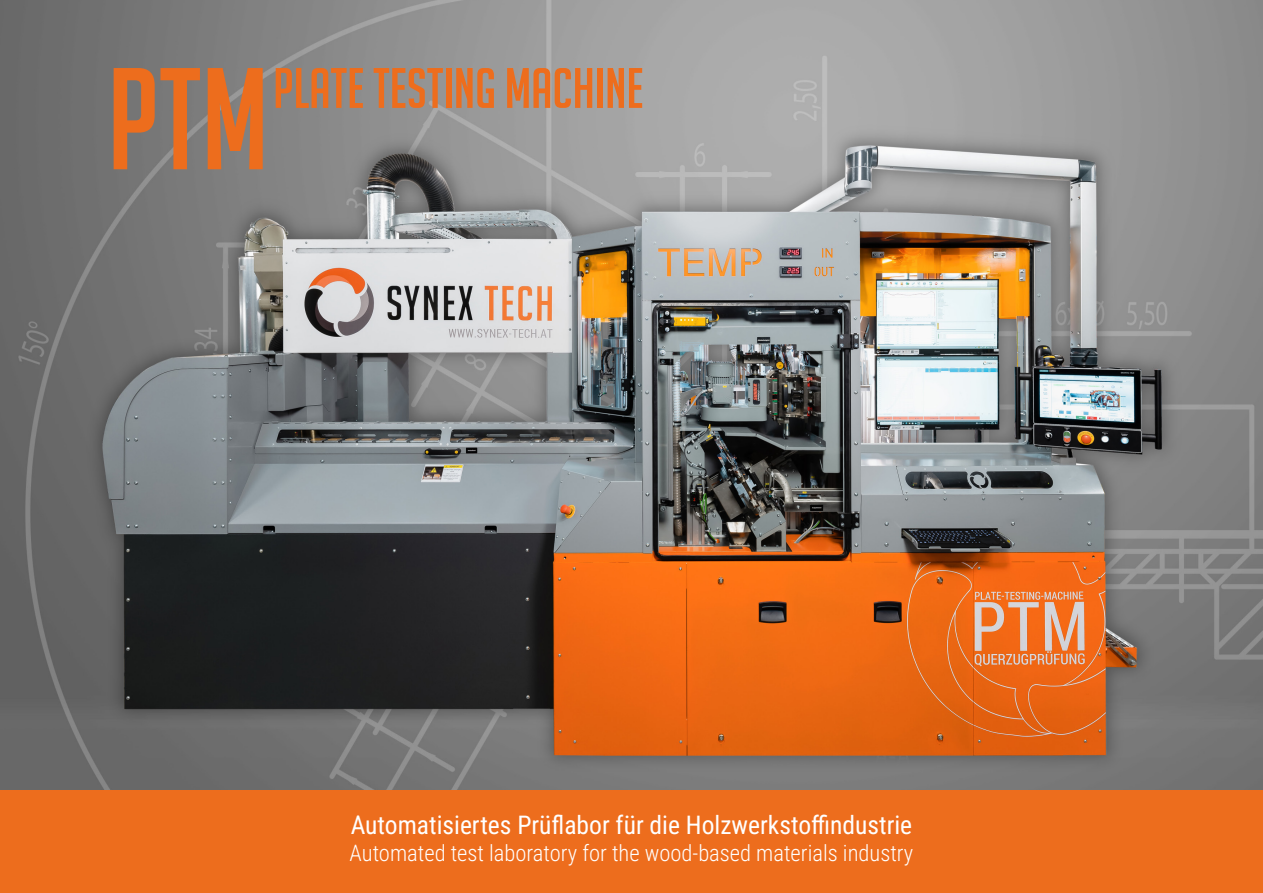
<style>
.page{position:relative;width:1263px;height:893px;background:#fff}
.page>*{position:absolute;margin:0;border:0;box-sizing:border-box;transform-origin:0 0}
.t1{font:141px "Big Noodle Titling";color:#ed6d1d}
.t2{font:55.5px "Big Noodle Titling";color:#ed6d1d}
.t3{font:25.5px "Roboto Condensed";color:#fff}
.t4{font:300 22.5px "Roboto Condensed";color:#fff}
</style>
<div class="page">
<img style="left:0;top:0;width:1263px;height:791px">
<div style="left:0;top:791px;width:1263px;height:102px;background:#ed6d1d"></div>
<p class="t1" style="left:107px;top:43px;width:163px">PTM</p>
<p class="t2" style="left:273px;top:58px;width:372px">PLATE TESTING MACHINE</p>
<p class="t3" style="left:351px;top:807px;width:563px">Automatisiertes Prüflabor für die Holzwerkstoffindustrie</p>
<p class="t4" style="left:350px;top:837px;width:565px">Automated test laboratory for the wood-based materials industry</p>
</div>
